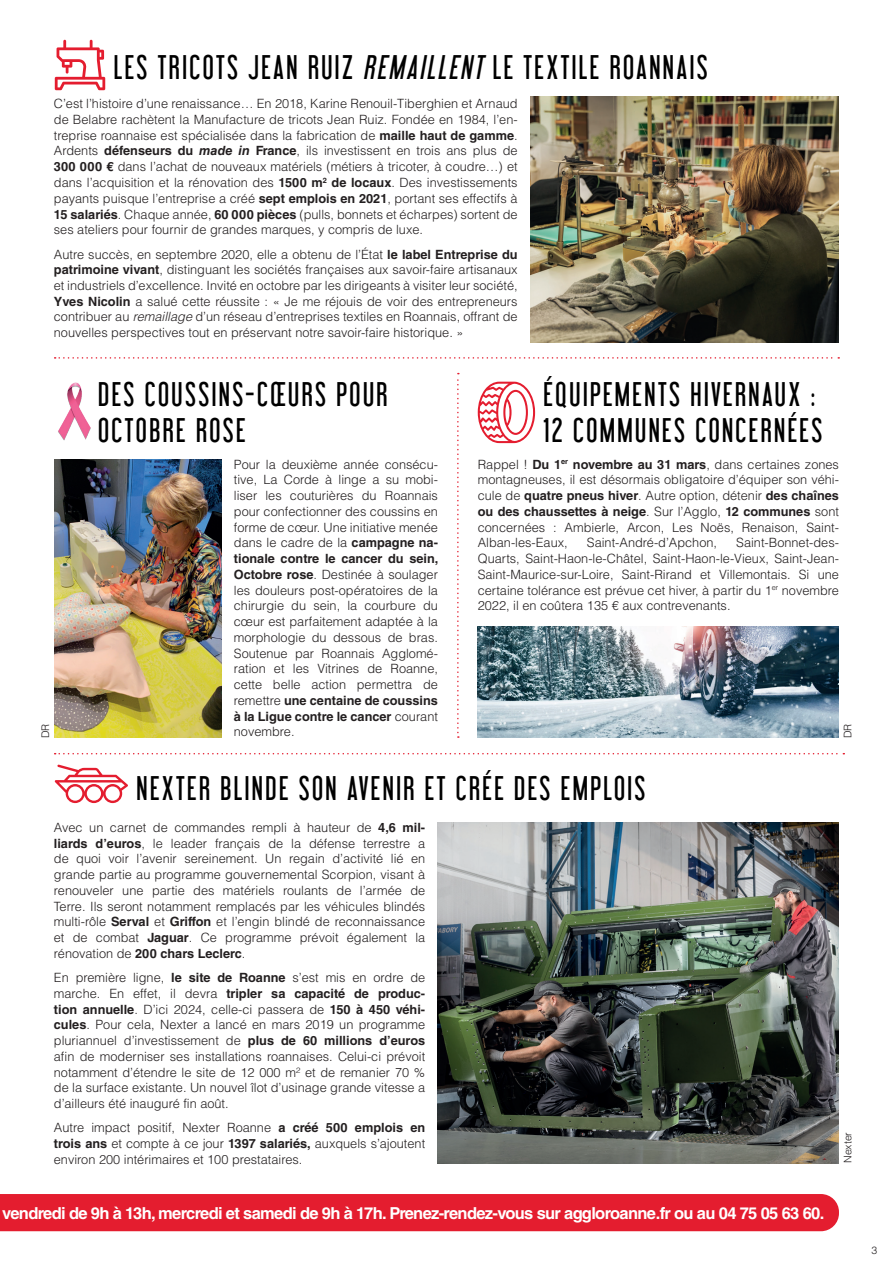
<style>
.page{position:relative;width:893px;height:1263px;background:#fff}
.page>*{position:absolute;margin:0;border:0;box-sizing:border-box;transform-origin:0 0}
.t1{font:30px/36px "Libel Suit";letter-spacing:.08em;color:#000}
.t2{font:700 16.5px "Helvetica LT Std";letter-spacing:-.04em;color:#fff}
.t3{font:300 12.75px/15.8px "Helvetica LT Std";color:#231f20;text-align:justify}
.t4{font:300 10.5px "Helvetica LT Std";color:#231f20}
.s1{font-style:italic}
.s2{font-weight:700}
.s3{font-weight:700;font-style:italic}
</style>
<div class="page">
<div style="left:0;top:1194px;width:839px;height:37px;background:#e41d2f"></div>
<svg style="left:55px;top:357px;width:784px;height:2px"></svg>
<svg style="left:457px;top:373px;width:2px;height:365px"></svg>
<svg style="left:55px;top:753px;width:789px;height:1px"></svg>
<img style="left:530px;top:97px;width:309px;height:245px">
<img style="left:438px;top:823px;width:401px;height:340px">
<img style="left:55px;top:459px;width:166px;height:279px">
<svg style="left:55px;top:40px;width:50px;height:50px"></svg>
<img style="left:58px;top:382px;width:33px;height:59px">
<img style="left:478px;top:626px;width:361px;height:112px">
<svg style="left:478px;top:382px;width:57px;height:61px"></svg>
<svg style="left:55px;top:764px;width:73px;height:39px"></svg>
<h1 class="t1" style="left:114px;top:50px;width:595px">LES TRICOTS JEAN RUIZ <span class="s1">REMAILLENT</span> LE TEXTILE ROANNAIS</h1>
<p class="t3" style="left:54px;top:96px;width:465px">C’est l’histoire d’une renaissance… En 2018, Karine Renouil-Tiberghien et Arnaud de Belabre rachètent la Manufacture de tricots Jean Ruiz. Fondée en 1984, l’en&shy;treprise roannaise est spécialisée dans la fabrication de <span class="s2">maille haut de gamme</span>.<br>Ardents <span class="s2">défenseurs du</span> <span class="s3">made in</span> <span class="s2">France</span>, ils investissent en trois ans plus de <span class="s2">300 000 €</span> dans l’achat de nouveaux matériels (métiers à tricoter, à coudre…) et dans l’acquisition et la rénovation des <span class="s2">1500 m</span><sup>2</sup> <span class="s2">de locaux</span>. Des investissements payants puisque l’entreprise a créé <span class="s2">sept emplois en 2021</span>, portant ses effectifs à <span class="s2">15 salariés</span>. Chaque année, <span class="s2">60 000 pièces</span> (pulls, bonnets et écharpes) sortent de ses ateliers pour fournir de grandes marques, y compris de luxe.</p>
<p class="t3" style="left:54px;top:246px;width:465px">Autre succès, en septembre 2020, elle a obtenu de l’État <span class="s2">le label Entreprise du patrimoine vivant</span>, distinguant les sociétés françaises aux savoir-faire artisanaux et industriels d’excellence. Invité en octobre par les dirigeants à visiter leur société, <span class="s2">Yves Nicolin</span> a salué cette réussite : « Je me réjouis de voir des entrepreneurs contribuer au <span class="s1">remaillage</span> d’un réseau d’entreprises textiles en Roannais, offrant de nouvelles perspectives tout en préservant notre savoir-faire historique. »</p>
<h1 class="t1" style="left:544px;top:376px;width:280px">ÉQUIPEMENTS HIVERNAUX :<br>12 COMMUNES CONCERNÉES</h1>
<h1 class="t1" style="left:98px;top:376px;width:291px">DES COUSSINS-CŒURS POUR<br>OCTOBRE ROSE</h1>
<p class="t3" style="left:234px;top:456px;width:206px">Pour la deuxième année consécu&shy;tive, La Corde à linge a su mobi&shy;liser les couturières du Roannais pour confectionner des coussins en forme de cœur. Une initiative menée dans le cadre de la <span class="s2">campagne na&shy;tionale contre le cancer du sein, Octobre rose</span>. Destinée à soulager les douleurs post-opératoires de la chirurgie du sein, la courbure du cœur est parfaitement adaptée à la morphologie du dessous de bras.<br>Soutenue par Roannais Agglomé&shy;ration et les Vitrines de Roanne, cette belle action permettra de remettre <span class="s2">une centaine de coussins à la Ligue contre le cancer</span> courant novembre.</p>
<p class="t3" style="left:478px;top:456px;width:363px">Rappel ! <span class="s2">Du 1</span><sup>er</sup> <span class="s2">novembre au 31 mars</span>, dans certaines zones montagneuses, il est désormais obligatoire d’équiper son véhi&shy;cule de <span class="s2">quatre pneus hiver</span>. Autre option, détenir <span class="s2">des chaînes ou des chaussettes à neige</span>. Sur l’Agglo, <span class="s2">12 communes</span> sont concernées : Ambierle, Arcon, Les Noës, Renaison, Saint-Alban-les-Eaux,</p>
<p class="t3" style="left:478px;top:535px;width:363px;text-indent:258px">Saint-Bonnet-des-Quarts, Saint-Haon-le-Châtel, Saint-Haon-le-Vieux, Saint-Jean-Saint-Maurice-sur-Loire, Saint-Rirand et Villemontais. Si une certaine tolérance est prévue cet hiver, à partir du 1<sup>er</sup> novembre 2022, il en coûtera 135 € aux contrevenants.</p>
<p class="t3" style="left:587px;top:535px;width:132px">Saint-André-d’Apchon,</p>
<p class="t4" style="left:39px;top:738px;width:16px;rotate:-90deg">DR</p>
<p class="t4" style="left:841px;top:738px;width:16px;rotate:-90deg">DR</p>
<h1 class="t1" style="left:136px;top:771px;width:511px">NEXTER BLINDE SON AVENIR ET CRÉE DES EMPLOIS</h1>
<p class="t3" style="left:54px;top:819px;width:373px">Avec un carnet de commandes rempli à hauteur de <span class="s2">4,6 mil&shy;liards d’euros</span>, le leader français de la défense terrestre a de quoi voir l’avenir sereinement. Un regain d’activité lié en grande partie au programme gouvernemental Scorpion, visant à renouveler une partie des matériels roulants de l’armée de Terre. Ils seront notamment remplacés par les véhicules blindés multi-rôle <span class="s2">Serval</span> et <span class="s2">Griffon</span> et l’engin blindé de reconnaissance et de combat <span class="s2">Jaguar</span>. Ce programme prévoit également la rénovation de <span class="s2">200 chars Leclerc</span>.</p>
<p class="t3" style="left:54px;top:970px;width:373px">En première ligne, <span class="s2">le site de Roanne</span> s’est mis en ordre de marche. En effet, il devra <span class="s2">tripler sa capacité de produc&shy;tion annuelle</span>. D’ici 2024, celle-ci passera de <span class="s2">150 à 450 véhi&shy;cules</span>. Pour cela, Nexter a lancé en mars 2019 un programme pluriannuel d’investissement de <span class="s2">plus de 60 millions d’euros </span>afin de moderniser ses installations roannaises. Celui-ci prévoit notamment d’étendre le site de 12 000 m² et de remanier 70 % de la surface existante. Un nouvel îlot d’usinage grande vitesse a d’ailleurs été inauguré fin août.</p>
<p class="t3" style="left:54px;top:1120px;width:373px">Autre impact positif, Nexter Roanne <span class="s2">a créé 500 emplois en trois ans</span> et compte à ce jour <span class="s2">1397 salariés,</span> auxquels s’ajoutent environ 200 intérimaires et 100 prestataires.</p>
<p class="t2" style="left:2px;top:1203px;width:823px">vendredi de 9h à 13h, mercredi et samedi de 9h à 17h. Prenez-rendez-vous sur aggloroanne.fr ou au 04 75 05 63 60.</p>
<p class="t4" style="left:841px;top:1163px;width:32px;rotate:-90deg">Nexter</p>
<p class="t4" style="left:872px;top:1244px;width:7px">3</p>
</div>
